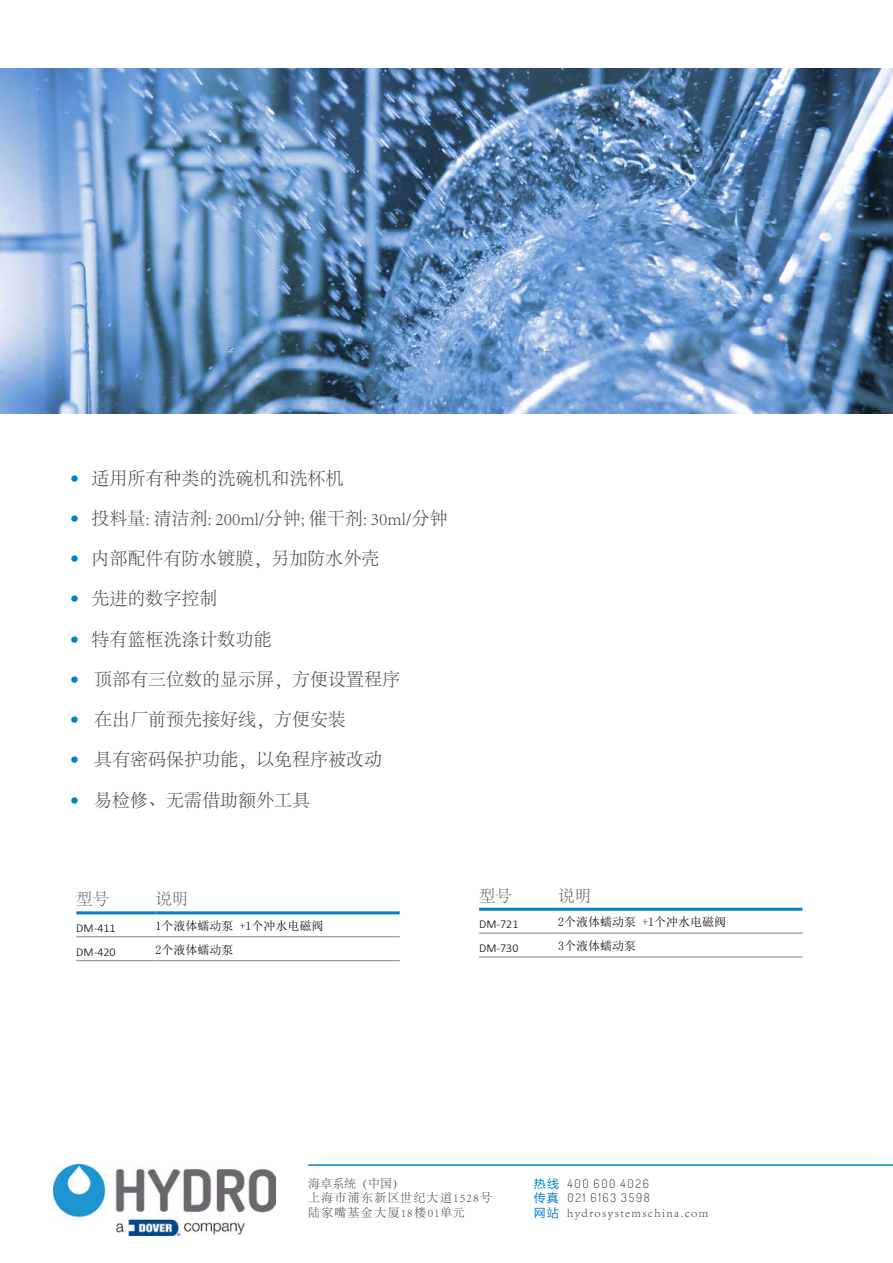
<style>
.page{position:relative;width:893px;height:1263px;background:#fff}
.page>*{position:absolute;margin:0;border:0;box-sizing:border-box;transform-origin:0 0}
.t1{font:300 18px "Adobe Song Std";color:#3e3935}
.t2{font:300 16.5px "Adobe Song Std";color:#58585b}
.t3{font:12px "Sim Sun";color:#000}
.t4{font:300 12px/14.2px "Adobe Song Std";letter-spacing:.09em;color:#3e3935}
.t5{font:300 12px/14.2px "Dosis";letter-spacing:.14em;color:#3e3935}
.t6{font:300 12px "Calibri";color:#000}
.t7{font:300 12px "Adobe Song Std";letter-spacing:.11em;color:#3e3935}
.s1{font-family:"Helvetica Neue";color:#0082ca}
.s2{font-family:"FZLTHJW GB1 0";font-weight:400;color:#0082ca}
</style>
<div class="page">
<img style="left:53px;top:1164px;width:223px;height:71px">
<hr style="left:308px;top:1164px;width:585px;height:2px;background:#0082ca">
<img style="left:0;top:68px;width:893px;height:346px">
<hr style="left:76px;top:936px;width:79px;height:1px;background:#808284">
<hr style="left:76px;top:960px;width:79px;height:1px;background:#808284">
<hr style="left:155px;top:936px;width:245px;height:1px;background:#808284">
<hr style="left:155px;top:960px;width:245px;height:1px;background:#808284">
<hr style="left:76px;top:911px;width:79px;height:3px;background:#0082ca">
<hr style="left:155px;top:911px;width:245px;height:3px;background:#0082ca">
<hr style="left:479px;top:933px;width:79px;height:1px;background:#808284">
<hr style="left:479px;top:957px;width:79px;height:1px;background:#808284">
<hr style="left:558px;top:933px;width:244px;height:1px;background:#808284">
<hr style="left:558px;top:957px;width:244px;height:1px;background:#808284">
<hr style="left:479px;top:908px;width:79px;height:3px;background:#0082ca">
<hr style="left:558px;top:908px;width:244px;height:3px;background:#0082ca">
<p class="t1" style="left:70px;top:468px;width:275px"><span class="s1">•</span> 适用所有种类的洗碗机和洗杯机</p>
<p class="t1" style="left:70px;top:509px;width:379px"><span class="s1">•</span> 投料量: 清洁剂: 200ml/分钟; 催干剂: 30ml/分钟</p>
<p class="t1" style="left:70px;top:549px;width:311px"><span class="s1">•</span> 内部配件有防水镀膜，另加防水外壳</p>
<p class="t1" style="left:70px;top:589px;width:149px"><span class="s1">•</span> 先进的数字控制</p>
<p class="t1" style="left:70px;top:629px;width:203px"><span class="s1">•</span> 特有篮框洗涤计数功能</p>
<p class="t1" style="left:70px;top:670px;width:332px"><span class="s1">•</span> 顶部有三位数的显示屏，方便设置程序</p>
<p class="t1" style="left:70px;top:710px;width:278px"><span class="s1">•</span> 在出厂前预先接好线，方便安装</p>
<p class="t1" style="left:70px;top:750px;width:314px"><span class="s1">•</span> 具有密码保护功能，以免程序被改动</p>
<p class="t1" style="left:70px;top:790px;width:242px"><span class="s1">•</span> 易检修、无需借助额外工具</p>
<p class="t2" style="left:76px;top:890px;width:34px">型号</p>
<p class="t2" style="left:155px;top:890px;width:34px">说明</p>
<p class="t6" style="left:76px;top:920px;width:41px">DM-411</p>
<p class="t3" style="left:155px;top:920px;width:169px">1个液体蠕动泵 +1个冲水电磁阀</p>
<p class="t6" style="left:76px;top:944px;width:41px">DM-420</p>
<p class="t3" style="left:155px;top:943px;width:79px">2个液体蠕动泵</p>
<p class="t2" style="left:479px;top:887px;width:34px">型号</p>
<p class="t2" style="left:558px;top:887px;width:34px">说明</p>
<p class="t6" style="left:479px;top:917px;width:41px">DM-721</p>
<p class="t3" style="left:558px;top:916px;width:169px">2个液体蠕动泵 +1个冲水电磁阀</p>
<p class="t6" style="left:479px;top:941px;width:41px">DM-730</p>
<p class="t3" style="left:558px;top:940px;width:79px">3个液体蠕动泵</p>
<p class="t4" style="left:308px;top:1177px;width:185px">海卓系统（中国）<br>上海市浦东新区世纪大道1528号陆家嘴基金大厦18楼01单元</p>
<p class="t5" style="left:534px;top:1176px;width:118px"><span class="s2">热线</span> 400 600 4026<span class="s2">传真</span> 021 6163 3598</p>
<p class="t7" style="left:534px;top:1206px;width:176px"><span class="s2">网站</span> hydrosystemschina.com</p>
</div>
